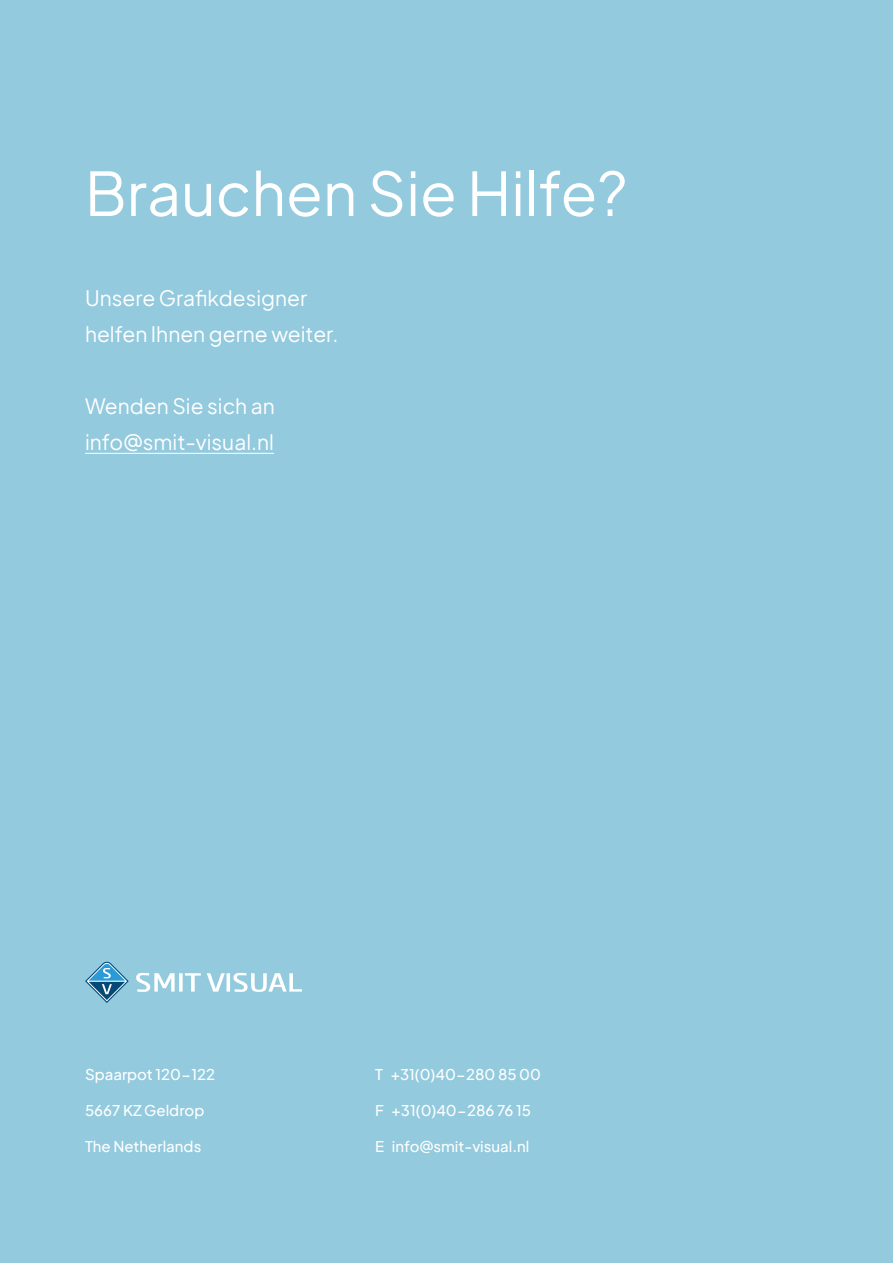
<style>
.page{position:relative;width:893px;height:1263px;background:#93cade}
.page>*{position:absolute;margin:0;border:0;box-sizing:border-box;transform-origin:0 0}
.t1{font:60px "Plus Jakarta Sans";color:#fff}
.t2{font:21px/36px "Plus Jakarta Sans";color:#fff}
.t3{font:500 15px "Plus Jakarta Sans";color:#fff}
</style>
<div class="page">
<svg style="left:136px;top:973px;width:166px;height:19px"></svg>
<svg style="left:85px;top:962px;width:44px;height:41px"></svg>
<hr style="left:85px;top:453px;width:189px;height:1px;background:#fff">
<h1 class="t1" style="left:85px;top:145px;width:544px">Brauchen Sie Hilfe?</h1>
<h2 class="t2" style="left:85px;top:279px;width:255px">Unsere Grafikdesigner helfen Ihnen gerne weiter.</h2>
<h2 class="t2" style="left:85px;top:387px;width:191px">Wenden Sie sich an info@smit-visual.nl</h2>
<p class="t3" style="left:85px;top:1062px;width:131px">Spaarpot 120-122</p>
<p class="t3" style="left:85px;top:1098px;width:121px">5667 KZ Geldrop</p>
<p class="t3" style="left:85px;top:1134px;width:118px">The Netherlands</p>
<p class="t3" style="left:375px;top:1062px;width:167px">T +31(0)40-280 85 00</p>
<p class="t3" style="left:375px;top:1098px;width:158px">F +31(0)40-286 76 15</p>
<p class="t3" style="left:375px;top:1134px;width:156px">E info@smit-visual.nl</p>
</div>
